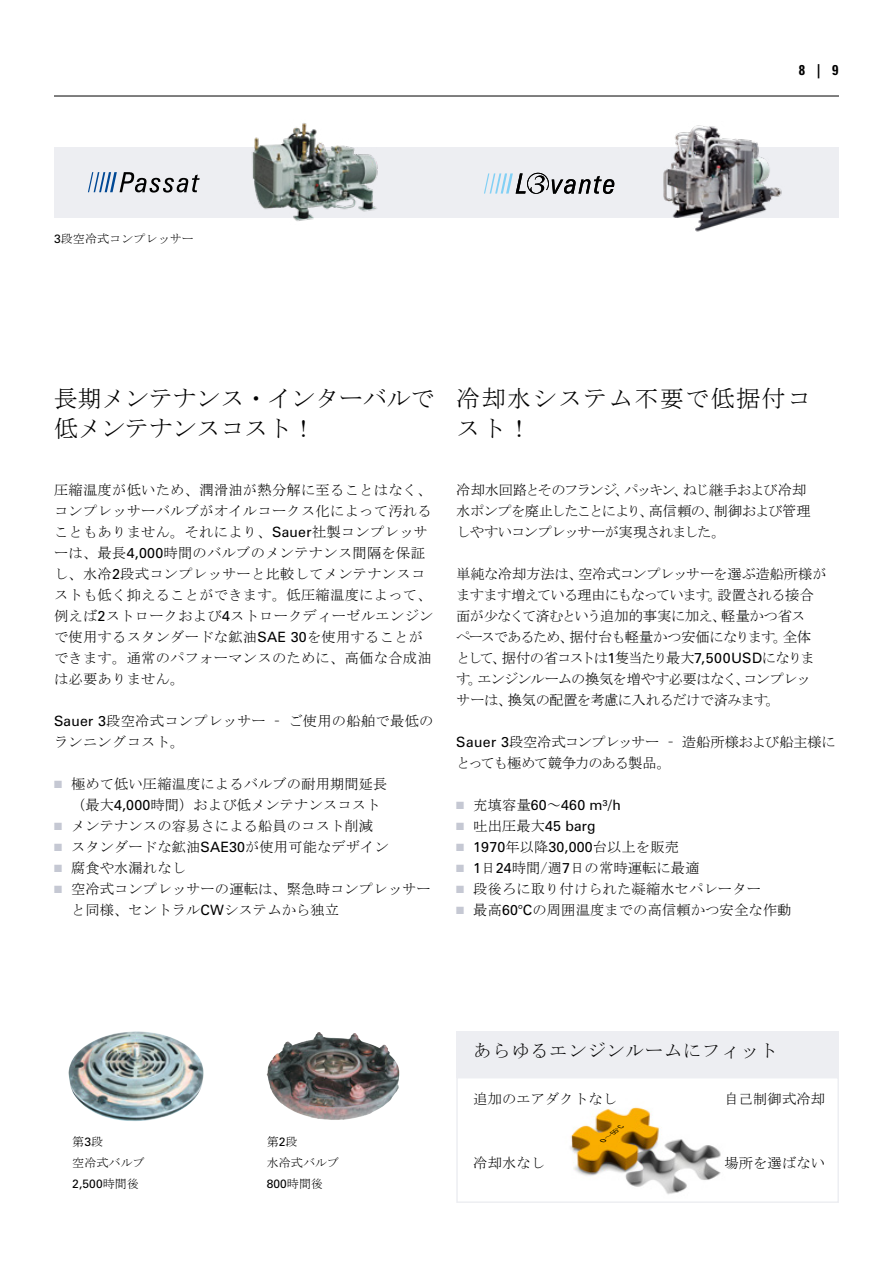
<style>
.page{position:relative;width:893px;height:1263px;background:#fff}
.page>*{position:absolute;margin:0;border:0;box-sizing:border-box;transform-origin:0 0}
.überschrift_orange_a{font:24px/30px "MS Mincho";letter-spacing:-.01em;color:#000}
.überschrift_orange_a-2{font:24px/30px "MS Mincho";letter-spacing:.06em;color:#000}
.überschrift_orange_a-3{font:18px "MS Mincho";letter-spacing:.06em;color:#000}
.fließ_negativ{font:14.25px/21px "MS Mincho";letter-spacing:.01em;color:#000}
.fließ_negativ-2{font:14.25px/21px "MS Mincho";letter-spacing:-.045em;color:#000}
.fließ_negativ-3{font:14.25px/21px "MS Mincho";letter-spacing:-.06em;color:#000}
.t1{font:14.25px "Zurich BT";letter-spacing:.01em;color:#000}
.fließ_negativ-4{font:14.25px/21px "MS Mincho";letter-spacing:-.035em;color:#000}
.überschrift_orange_a-4{font:700 condensed 14.25px "Zurich BT";color:#000}
.überschrift_orange_a-5{font:12px/21px "MS Mincho";letter-spacing:.01em;color:#000}
.t2{font:italic 6.3px "Zurich BT";color:#000;scale:1.32 1}
.s1{font-family:"Zurich BT"}
.s2{color:#c5c8d3}
.s3{font-family:"MS Mincho"}
</style>
<div class="page">
<hr style="left:54px;top:96px;width:785px;height:1px;background:#000">
<img style="left:570px;top:1107px;width:151px;height:88px">
<div style="left:456px;top:1077px;width:383px;height:126px;border:2px solid #edeef2"></div>
<div style="left:456px;top:1032px;width:383px;height:46px;background:#edeef2"></div>
<div style="left:54px;top:148px;width:784px;height:70px;background:#edeef2"></div>
<img style="left:246px;top:123px;width:136px;height:98px">
<svg style="left:88px;top:172px;width:112px;height:21px"></svg>
<svg style="left:484px;top:173px;width:130px;height:21px"></svg>
<img style="left:68px;top:1031px;width:136px;height:90px">
<img style="left:267px;top:1032px;width:133px;height:88px">
<img style="left:663px;top:125px;width:121px;height:107px">
<p class="überschrift_orange_a-4" style="left:799px;top:61px;width:42px">8 | 9</p>
<p class="überschrift_orange_a-5" style="left:54px;top:228px;width:141px"><span class="s1">3</span>段空冷式コンプレッサー</p>
<p class="überschrift_orange_a" style="left:54px;top:383px;width:382px">長期メンテナンス・インターバルで低メンテナンスコスト！</p>
<p class="fließ_negativ" style="left:54px;top:479px;width:381px">圧縮温度が低いため、潤滑油が熱分解に至ることはなく、コンプレッサーバルブがオイルコークス化によって汚れることもありません。それにより、<span class="s1">Sauer</span>社製コンプレッサーは、最長<span class="s1">4,000</span>時間のバルブのメンテナンス間隔を保証し、水冷<span class="s1">2</span>段式コンプレッサーと比較してメンテナンスコストも低く抑えることができます。低圧縮温度によって、例えば<span class="s1">2</span>ストロークおよび<span class="s1">4</span>ストロークディーゼルエンジンで使用するスタンダードな鉱油<span class="s1">SAE 30</span>を使用することができます。通常のパフォーマンスのために、高価な合成油は必要ありません。</p>
<p class="fließ_negativ" style="left:54px;top:710px;width:381px"><span class="s1">Sauer 3</span>段空冷式コンプレッサー – ご使用の船舶で最低のランニングコスト。</p>
<p class="fließ_negativ" style="left:71px;top:773px;width:318px;text-indent:-17px"><span class="s2">■</span> 極めて低い圧縮温度によるバルブの耐用期間延長（最大<span class="s1">4,000</span>時間）および低メンテナンスコスト</p>
<p class="fließ_negativ" style="left:54px;top:815px;width:321px"><span class="s2">■</span> メンテナンスの容易さによる船員のコスト削減</p>
<p class="fließ_negativ" style="left:54px;top:836px;width:336px"><span class="s2">■</span> スタンダードな鉱油<span class="s1">SAE30</span>が使用可能なデザイン</p>
<p class="fließ_negativ" style="left:54px;top:857px;width:134px"><span class="s2">■</span> 腐食や水漏れなし</p>
<p class="fließ_negativ" style="left:71px;top:878px;width:361px;text-indent:-17px"><span class="s2">■</span> 空冷式コンプレッサーの運転は、緊急時コンプレッサーと同様、セントラル<span class="s1">CW</span>システムから独立</p>
<p class="überschrift_orange_a-2" style="left:456px;top:383px;width:356px">冷却水システム不要で低据付コスト！</p>
<p class="fließ_negativ-3" style="left:456px;top:479px;width:356px">冷却水回路とそのフランジ、パッキン、ねじ継手および冷却水ポンプを廃止したことにより、高信頼の、制御および管理しやすいコンプレッサーが実現されました。</p>
<p class="fließ_negativ-2" style="left:456px;top:563px;width:372px">単純な冷却方法は、空冷式コンプレッサーを選ぶ造船所様がますます増えている理由にもなっています。設置される接合面が少なくて済むという追加的事実に加え、軽量かつ省ス<br>ペースであるため、据付台も軽量かつ安価になります。全体として、据付の省コストは<span class="s1">1</span>隻当たり最大<span class="s1">7,500USD</span>になります。エンジンルームの換気を増やす必要はなく、コンプレッサーは、換気の配置を考慮に入れるだけで済みます。</p>
<p class="fließ_negativ-4" style="left:456px;top:731px;width:381px"><span class="s1">Sauer 3</span>段空冷式コンプレッサー – 造船所様および船主様にとっても極めて競争力のある製品。</p>
<p class="t1" style="left:456px;top:796px;width:166px"><span class="s2">■</span> <span class="s3">充填容量</span>60<span class="s3">～</span>460 m³/h</p>
<p class="t1" style="left:456px;top:817px;width:141px"><span class="s2">■</span> <span class="s3">吐出圧最大</span>45 barg</p>
<p class="t1" style="left:456px;top:838px;width:224px"><span class="s2">■</span> 1970<span class="s3">年以降</span>30,000<span class="s3">台以上を販売</span></p>
<p class="fließ_negativ" style="left:456px;top:857px;width:245px"><span class="s2">■</span> <span class="s1">1</span>日<span class="s1">24</span>時間/週<span class="s1">7</span>日の常時運転に最適</p>
<p class="fließ_negativ" style="left:456px;top:878px;width:306px"><span class="s2">■</span> 段後ろに取り付けられた凝縮水セパレーター</p>
<p class="fließ_negativ" style="left:456px;top:899px;width:337px"><span class="s2">■</span> 最高<span class="s1">60°C</span>の周囲温度までの高信頼かつ安全な作動</p>
<p class="überschrift_orange_a-5" style="left:72px;top:1131px;width:74px">第<span class="s1">3</span>段<br>空冷式バルブ<br><span class="s1">2,500</span>時間後</p>
<p class="überschrift_orange_a-5" style="left:267px;top:1131px;width:74px">第<span class="s1">2</span>段<br>水冷式バルブ<br><span class="s1">800</span>時間後</p>
<p class="überschrift_orange_a-3" style="left:473px;top:1041px;width:306px">あらゆるエンジンルームにフィット</p>
<p class="fließ_negativ" style="left:473px;top:1088px;width:145px">追加のエアダクトなし</p>
<p class="fließ_negativ" style="left:724px;top:1088px;width:102px">自己制御式冷却</p>
<p class="t2" style="left:600px;top:1138px;width:22px;rotate:-39deg">0<span class="s3">～</span>55°C</p>
<p class="fließ_negativ" style="left:473px;top:1153px;width:73px">冷却水なし</p>
<p class="fließ_negativ" style="left:724px;top:1153px;width:102px">場所を選ばない</p>
</div>
